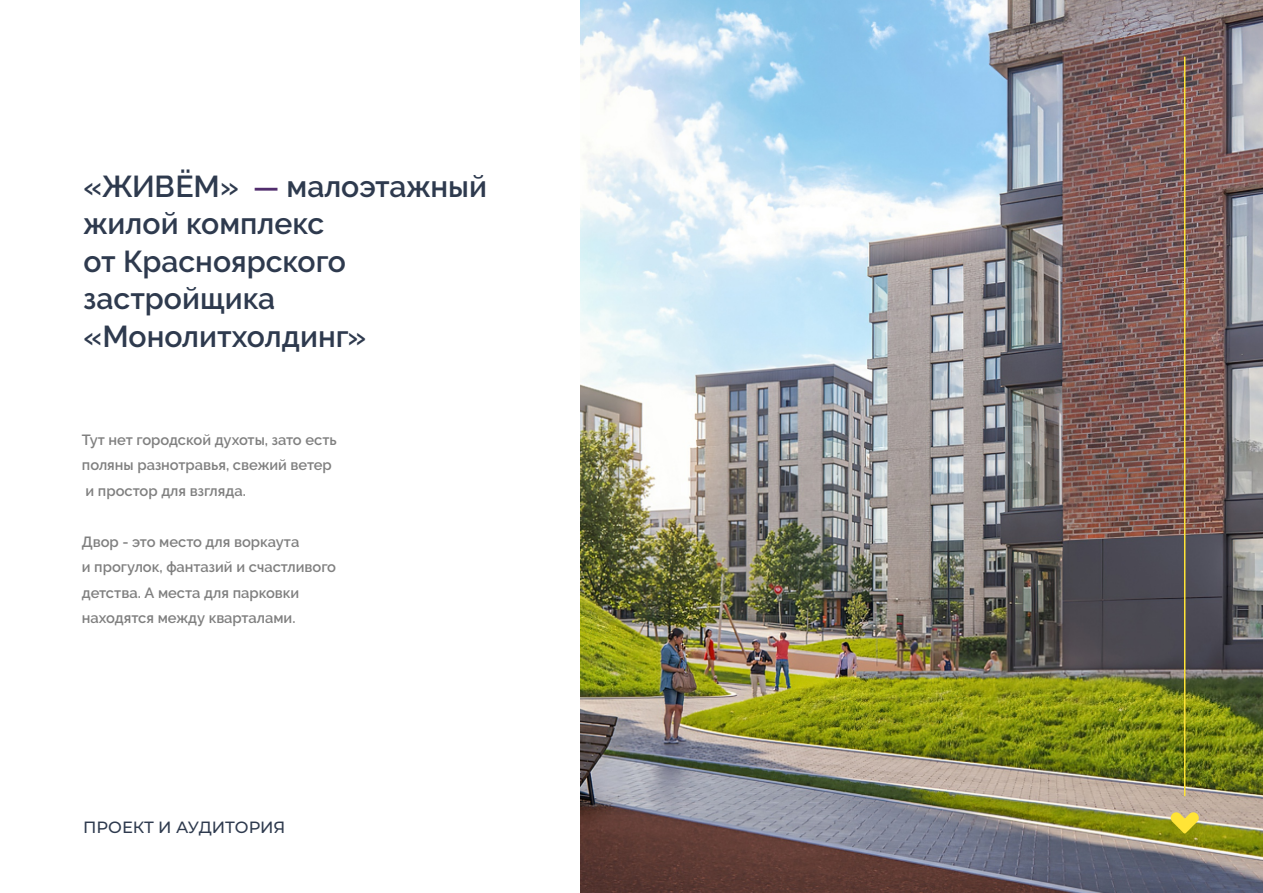
<style>
.page{position:relative;width:1263px;height:893px;background:#fff}
.page>*{position:absolute;margin:0;border:0;box-sizing:border-box;transform-origin:0 0}
.t1{font:600 30.15px/37.5px "Raleway";color:#2e3a4e}
.t2{font:500 16.35px "Montserrat";color:#2e3a4e}
.t3{font:600 14.7px/25.5px "Raleway";color:#808080}
.s1{font-size:28.5px;color:#512d6d}
</style>
<div class="page">
<img style="left:580px;top:0;width:683px;height:893px">
<svg style="left:1171px;top:812px;width:28px;height:21px"></svg>
<hr style="left:1184px;top:57px;width:1px;height:739px;background:#ffe436">
<h1 class="t1" style="left:84px;top:167px;width:405px">«ЖИВЁМ» <span class="s1">—</span> малоэтажный жилой комплекс<br>от Красноярского застройщика «Монолитхолдинг»</h1>
<p class="t3" style="left:82px;top:427px;width:256px">Тут нет городской духоты, зато есть поляны разнотравья, свежий ветер и простор для взгляда.</p>
<p class="t3" style="left:82px;top:529px;width:256px">Двор - это место для воркаута<br>и прогулок, фантазий и счастливого детства. А места для парковки находятся между кварталами.</p>
<p class="t2" style="left:83px;top:818px;width:204px">ПРОЕКТ И АУДИТОРИЯ</p>
</div>
